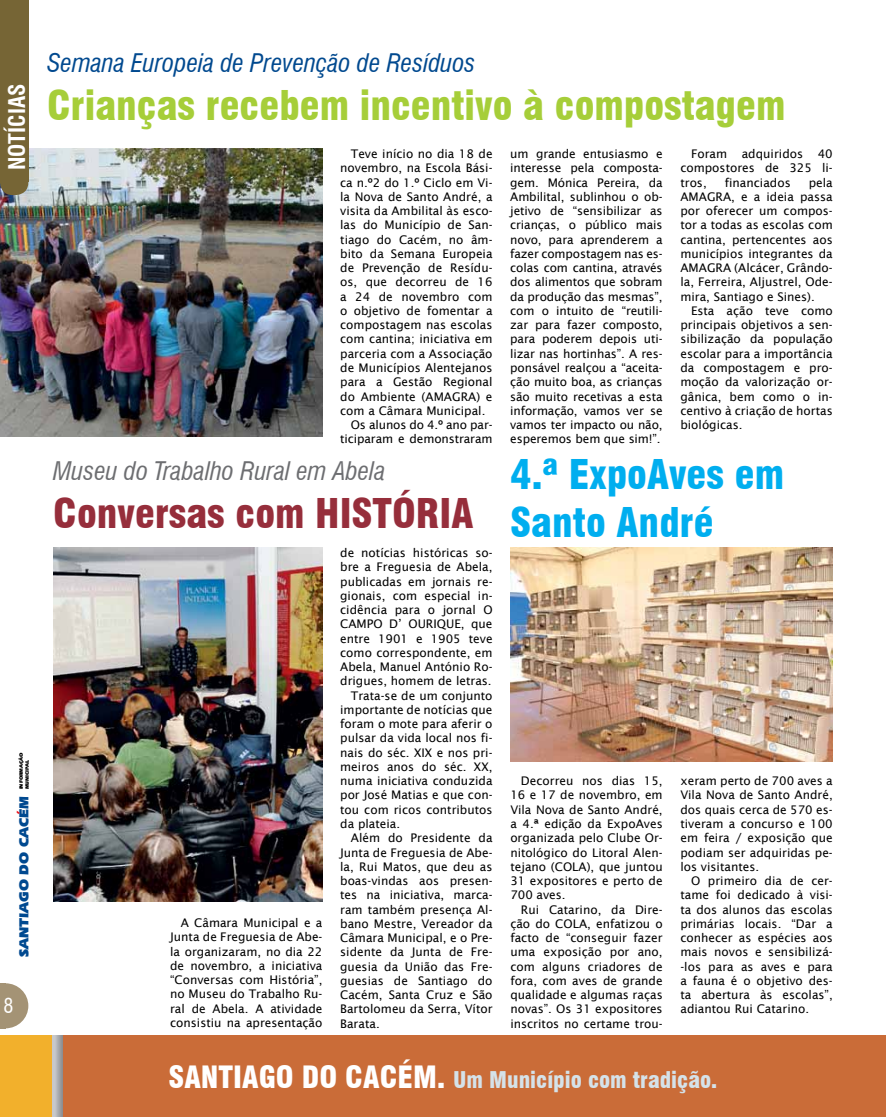
<style>
.page{position:relative;width:886px;height:1117px;background:#fff}
.page>*{position:absolute;margin:0;border:0;box-sizing:border-box;transform-origin:0 0}
.t1{font:900 condensed 40px "Swiss 721 BT";color:#a6ce39}
.t2{font:900 condensed 40px/48px "Swiss 721 BT";color:#00aeef}
.t3{font:900 condensed 40px "Swiss 721 BT";color:#962e3b}
.t4{font:italic condensed 25px "Swiss 721 BT";color:#00498f}
.t5{font:italic condensed 25px "Swiss 721 BT";color:#6d6e71}
.t6{font:900 condensed 22.5px "Swiss 721 BT";color:#d5e2e9}
.t7{font:700 condensed 22.5px "Swiss 721 BT";color:#fff}
.t8{font:condensed 20px "Swiss 721 BT";color:#fff}
.t9{font:900 13.75px "Eras IT Cby BT";color:#004990}
.t10{font:11.88px/14.2px "Lucida Sans";color:#000;text-align:justify}
.t11{font:900 5px/6px "Eras IT Cby BT";color:#000}
.s1{font-size:30px;color:#fff}
</style>
<div class="page">
<svg style="left:5px;top:983px;width:23px;height:45px"></svg>
<div style="left:0;top:983px;width:5px;height:45px;background:#a49375"></div>
<div style="left:0;top:1035px;width:64px;height:81px;background:#f2b02c"></div>
<svg style="left:52px;top:1035px;width:12px;height:81px"></svg>
<div style="left:64px;top:1035px;width:822px;height:81px;background:#ca6c38"></div>
<img style="left:0;top:149px;width:323px;height:287px">
<div style="left:0;top:0;width:29px;height:182px;background:#766535"></div>
<svg style="left:0;top:182px;width:28px;height:13px"></svg>
<img style="left:53px;top:547px;width:270px;height:354px">
<img style="left:510px;top:547px;width:323px;height:214px">
<h3 class="t7" style="left:4px;top:170px;width:88px;rotate:-90deg">NOTÍCIAS</h3>
<p class="t11" style="left:18px;top:789px;width:39px;rotate:-90deg">INFORMAÇÃO<br>MUNICIPAL</p>
<p class="t9" style="left:15px;top:957px;width:163px;rotate:-90deg">SANTIAGO DO CACEM</p>
<h3 class="t8" style="left:4px;top:993px;width:11px">8</h3>
<h2 class="t4" style="left:47px;top:48px;width:430px">Semana Europeia de Prevenção de Resíduos</h2>
<h1 class="t1" style="left:47px;top:82px;width:740px">Crianças recebem incentivo à compostagem</h1>
<p class="t10" style="left:351px;top:147px;width:143px">Teve início no dia 18 de</p>
<p class="t10" style="left:340px;top:161px;width:154px">novembro, na Escola Bási-</p>
<p class="t10" style="left:340px;top:175px;width:154px">ca n.º2 do 1.º Ciclo em Vi-</p>
<p class="t10" style="left:340px;top:189px;width:154px">la Nova de Santo André, a</p>
<p class="t10" style="left:340px;top:204px;width:154px">visita da Ambilital às esco-</p>
<p class="t10" style="left:340px;top:218px;width:154px">las do Município de San-</p>
<p class="t10" style="left:340px;top:232px;width:154px">tiago do Cacém, no âm-</p>
<p class="t10" style="left:340px;top:246px;width:154px">bito da Semana Europeia</p>
<p class="t10" style="left:340px;top:261px;width:154px">de Prevenção de Resídu-</p>
<p class="t10" style="left:340px;top:275px;width:154px">os, que decorreu de 16</p>
<p class="t10" style="left:340px;top:289px;width:154px">a 24 de novembro com</p>
<p class="t10" style="left:340px;top:303px;width:154px">o objetivo de fomentar a</p>
<p class="t10" style="left:340px;top:318px;width:154px">compostagem nas escolas</p>
<p class="t10" style="left:340px;top:332px;width:154px">com cantina; iniciativa em</p>
<p class="t10" style="left:340px;top:346px;width:154px">parceria com a Associação</p>
<p class="t10" style="left:340px;top:360px;width:154px">de Municípios Alentejanos</p>
<p class="t10" style="left:340px;top:375px;width:154px">para a Gestão Regional</p>
<p class="t10" style="left:340px;top:389px;width:154px">do Ambiente (AMAGRA) e</p>
<p class="t10" style="left:340px;top:403px;width:147px">com a Câmara Municipal.</p>
<p class="t10" style="left:351px;top:417px;width:143px">Os alunos do 4.º ano par-</p>
<p class="t10" style="left:340px;top:432px;width:154px">ticiparam e demonstraram</p>
<p class="t10" style="left:510px;top:147px;width:154px">um grande entusiasmo e interesse pela composta&shy;gem. Mónica Pereira, da Ambilital, sublinhou o ob&shy;jetivo de “sensibilizar as crianças, o público mais novo, para aprenderem a fazer compostagem nas es&shy;colas com cantina, através dos alimentos que sobram da produção das mesmas”, com o intuito de “reutili&shy;zar para fazer composto, para poderem depois uti&shy;lizar nas hortinhas”. A res&shy;ponsável realçou a “aceita&shy;ção muito boa, as crianças são muito recetivas a esta informação, vamos ver se vamos ter impacto ou não, esperemos bem que sim!”.</p>
<p class="t10" style="left:680px;top:147px;width:154px;text-indent:11px">Foram adquiridos 40 compostores de 325 li&shy;tros,</p>
<p class="t10" style="left:725px;top:175px;width:67px">financiados</p>
<p class="t10" style="left:680px;top:175px;width:154px;text-indent:128px">pela AMAGRA, e a ideia passa por oferecer um compos&shy;tor a todas as escolas com cantina, pertencentes aos municípios integrantes da AMAGRA (Alcácer, Grândo&shy;la, Ferreira, Aljustrel, Ode&shy;mira, Santiago e Sines).</p>
<p class="t10" style="left:680px;top:303px;width:154px;text-indent:11px">Esta ação teve como principais objetivos a sen&shy;sibilização da população escolar para a importância da compostagem e pro&shy;moção da valorização or&shy;gânica, bem como o in&shy;centivo à criação de hortas biológicas.</p>
<h2 class="t5" style="left:53px;top:456px;width:334px">Museu do Trabalho Rural em Abela</h2>
<h1 class="t3" style="left:53px;top:489px;width:422px">Conversas com HISTÓRIA</h1>
<p class="t10" style="left:170px;top:915px;width:154px;text-indent:11px">A Câmara Municipal e a Junta de Freguesia de Abe&shy;la organizaram, no dia 22 de novembro, a iniciativa “Conversas com História”, no Museu do Trabalho Ru&shy;ral de Abela. A atividade consistiu na apresentação</p>
<p class="t10" style="left:340px;top:545px;width:154px">de notícias históricas so-</p>
<p class="t10" style="left:340px;top:559px;width:154px">bre a Freguesia de Abela,</p>
<p class="t10" style="left:340px;top:574px;width:154px">publicadas em jornais re-</p>
<p class="t10" style="left:340px;top:588px;width:154px">gionais, com especial in-</p>
<p class="t10" style="left:340px;top:602px;width:154px">cidência para o jornal O</p>
<p class="t10" style="left:340px;top:616px;width:154px">CAMPO D’ OURIQUE, que</p>
<p class="t10" style="left:340px;top:631px;width:154px">entre 1901 e 1905 teve</p>
<p class="t10" style="left:340px;top:645px;width:154px">como correspondente, em</p>
<p class="t10" style="left:340px;top:659px;width:154px">Abela, Manuel António Ro-</p>
<p class="t10" style="left:340px;top:673px;width:153px">drigues, homem de letras.</p>
<p class="t10" style="left:351px;top:688px;width:143px">Trata-se de um conjunto</p>
<p class="t10" style="left:340px;top:702px;width:154px">importante de notícias que</p>
<p class="t10" style="left:340px;top:716px;width:154px">foram o mote para aferir o</p>
<p class="t10" style="left:340px;top:730px;width:154px">pulsar da vida local nos fi-</p>
<p class="t10" style="left:340px;top:745px;width:154px">nais do séc. XIX e nos pri-</p>
<p class="t10" style="left:340px;top:759px;width:154px">meiros anos do séc. XX,</p>
<p class="t10" style="left:340px;top:773px;width:154px">numa iniciativa conduzida</p>
<p class="t10" style="left:340px;top:787px;width:154px">por José Matias e que con-</p>
<p class="t10" style="left:340px;top:802px;width:154px">tou com ricos contributos</p>
<p class="t10" style="left:340px;top:816px;width:62px">da plateia.</p>
<p class="t10" style="left:351px;top:830px;width:143px">Além do Presidente da</p>
<p class="t10" style="left:340px;top:844px;width:154px">Junta de Freguesia de Abe-</p>
<p class="t10" style="left:340px;top:859px;width:154px">la, Rui Matos, que deu as</p>
<p class="t10" style="left:340px;top:873px;width:154px">boas-vindas aos presen-</p>
<p class="t10" style="left:340px;top:887px;width:154px">tes na iniciativa, marca-</p>
<p class="t10" style="left:340px;top:901px;width:154px">ram também presença Al-</p>
<p class="t10" style="left:340px;top:916px;width:154px">bano Mestre, Vereador da</p>
<p class="t10" style="left:340px;top:930px;width:154px">Câmara Municipal, e o Pre-</p>
<p class="t10" style="left:340px;top:944px;width:154px">sidente da Junta de Fre-</p>
<p class="t10" style="left:340px;top:958px;width:154px">guesia da União das Fre-</p>
<p class="t10" style="left:340px;top:973px;width:154px">guesias de Santiago do</p>
<p class="t10" style="left:340px;top:987px;width:154px">Cacém, Santa Cruz e São</p>
<p class="t10" style="left:340px;top:1001px;width:154px">Bartolomeu da Serra, Vítor</p>
<p class="t10" style="left:340px;top:1015px;width:41px">Barata.</p>
<h1 class="t2" style="left:510px;top:450px;width:275px">4.ª ExpoAves em<br>Santo André</h1>
<p class="t10" style="left:510px;top:773px;width:154px;text-indent:11px">Decorreu nos dias 15, 16 e 17 de novembro, em Vila Nova de Santo André, a 4.ª edição da ExpoAves organizada pelo Clube Or&shy;nitológico do Litoral Alen&shy;tejano (COLA), que juntou 31 expositores e perto de 700 aves.</p>
<p class="t10" style="left:510px;top:901px;width:154px;text-indent:11px">Rui Catarino, da Dire&shy;ção do COLA, enfatizou o facto de “conseguir fazer uma exposição por ano, com alguns criadores de fora, com aves de grande qualidade e algumas raças novas”. Os 31 expositores inscritos no certame trou-</p>
<p class="t10" style="left:680px;top:773px;width:154px">xeram perto de 700 aves a Vila Nova de Santo André, dos quais cerca de 570 es&shy;tiveram a concurso e 100 em feira / exposição que podiam ser adquiridas pe&shy;los visitantes.</p>
<p class="t10" style="left:680px;top:873px;width:154px;text-indent:11px">O primeiro dia de cer&shy;tame foi dedicado à visi&shy;ta dos alunos das escolas primárias locais. “Dar a conhecer as espécies aos mais novos e sensibilizá--los para as aves e para a fauna é o objetivo des&shy;ta abertura às escolas”, adiantou Rui Catarino.</p>
<h3 class="t6" style="left:169px;top:1065px;width:550px"><span class="s1">SANTIAGO DO CACÉM.</span> Um Município com tradição.</h3>
</div>
